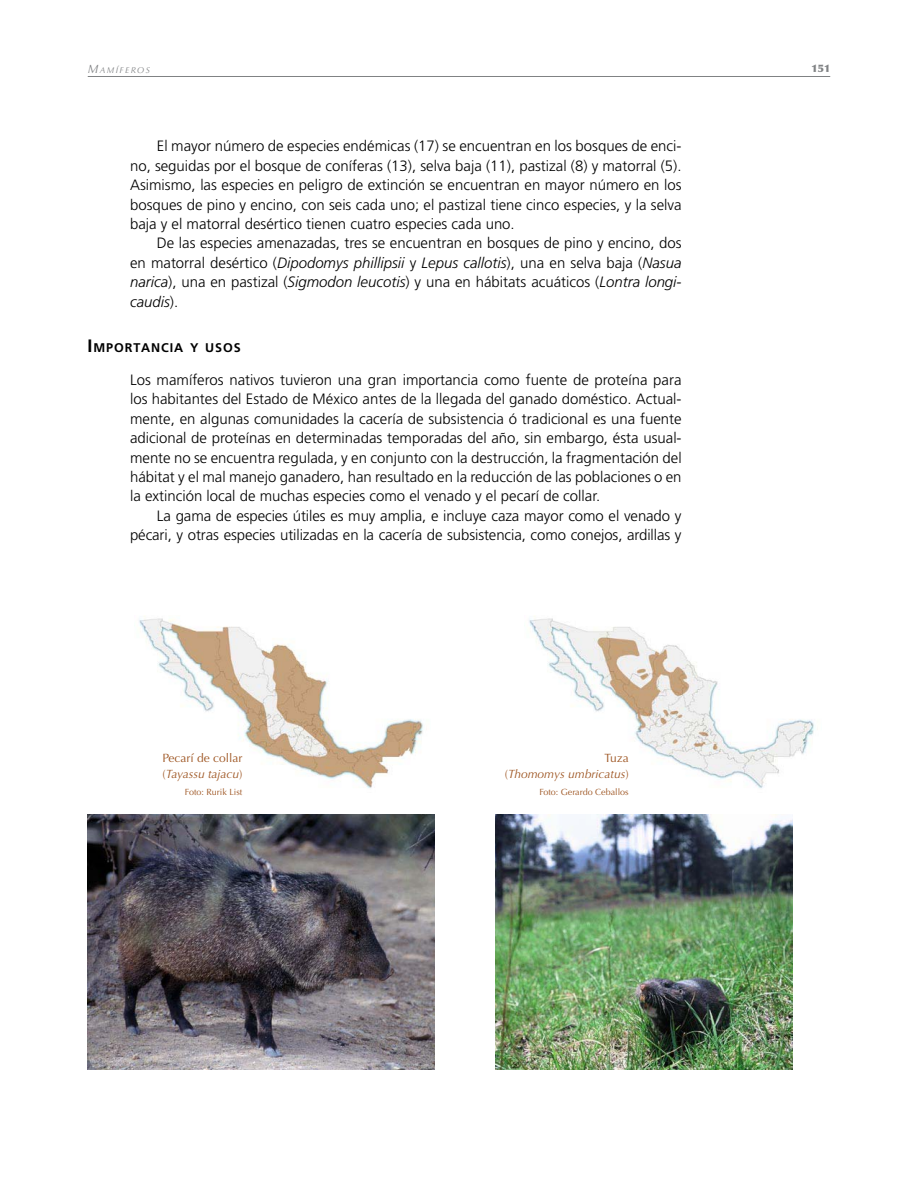
<style>
.page{position:relative;width:918px;height:1188px;background:#fff}
.page>*{position:absolute;margin:0;border:0;box-sizing:border-box;transform-origin:0 0}
.t1{font:300 15px/19.5px "Frutiger LT Std";color:#000;text-align:justify}
.t2{font:700 12.6px "Frutiger LT Std";letter-spacing:.07em;color:#000}
.t3{font:12px/16.5px "Optima";color:#9e5522}
.t4{font:italic 12px/16.5px "Optima";color:#9e5522;text-align:right}
.t5{font:900 10.5px "Optima";color:#808284}
.t6{font:9px "Optima";color:#9e5522}
.t7{font:italic 8.4px "Optima";letter-spacing:.17em;color:#808284}
.s1{font-size:12px}
.s2{font-style:italic}
.s3{font-size:18px}
.s4{font-style:normal}
</style>
<div class="page">
<hr style="left:88px;top:76px;width:742px;height:1px;background:#808284">
<img style="left:88px;top:815px;width:346px;height:254px">
<img style="left:139px;top:616px;width:284px;height:172px">
<img style="left:529px;top:616px;width:286px;height:172px">
<img style="left:495px;top:815px;width:297px;height:254px">
<p class="t7" style="left:88px;top:65px;width:64px"><span class="s1">M</span>AMÍFEROS</p>
<p class="t5" style="left:812px;top:64px;width:20px">151</p>
<p class="t1" style="left:130px;top:137px;width:553px;text-indent:27px">El mayor número de especies endémicas (17) se encuentran en los bosques de enci&shy;no, seguidas por el bosque de coníferas (13), selva baja (11), pastizal (8) y matorral (5).<br>Asimismo, las especies en peligro de extinción se encuentran en mayor número en los bosques de pino y encino, con seis cada uno; el pastizal tiene cinco especies, y la selva baja y el matorral desértico tienen cuatro especies cada uno.</p>
<p class="t1" style="left:130px;top:234px;width:553px;text-indent:27px">De las especies amenazadas, tres se encuentran en bosques de pino y encino, dos en matorral desértico (<span class="s2">Dipodomys phillipsii</span> y <span class="s2">Lepus callotis</span>), una en selva baja (<span class="s2">Nasua narica</span>), una en pastizal (<span class="s2">Sigmodon leucotis</span>) y una en hábitats acuáticos (<span class="s2">Lontra longi&shy;caudis</span>).</p>
<p class="t2" style="left:88px;top:340px;width:155px"><span class="s3">I</span>MPORTANCIA Y USOS</p>
<p class="t1" style="left:130px;top:370px;width:553px">Los mamíferos nativos tuvieron una gran importancia como fuente de proteína para los habitantes del Estado de México antes de la llegada del ganado doméstico. Actual&shy;mente, en algunas comunidades la cacería de subsistencia ó tradicional es una fuente adicional de proteínas en determinadas temporadas del año, sin embargo, ésta usual&shy;mente no se encuentra regulada, y en conjunto con la destrucción, la fragmentación del hábitat y el mal manejo ganadero, han resultado en la reducción de las poblaciones o en la extinción local de muchas especies como el venado y el pecarí de collar.</p>
<p class="t1" style="left:130px;top:507px;width:553px;text-align:right">La gama de especies útiles es muy amplia, e incluye caza mayor como el venado y pécari, y otras especies utilizadas en la cacería de subsistencia, como conejos, ardillas y</p>
<p class="t3" style="left:162px;top:751px;width:81px">Pecarí de collar (<span class="s2">Tayassu tajacu</span>)</p>
<p class="t6" style="left:185px;top:788px;width:59px">Foto: Rurik List</p>
<p class="t4" style="left:505px;top:751px;width:125px"><span class="s4">Tuza<br>(</span>Thomomys umbricatus<span class="s4">)</span></p>
<p class="t6" style="left:539px;top:788px;width:91px">Foto: Gerardo Ceballos</p>
</div>
